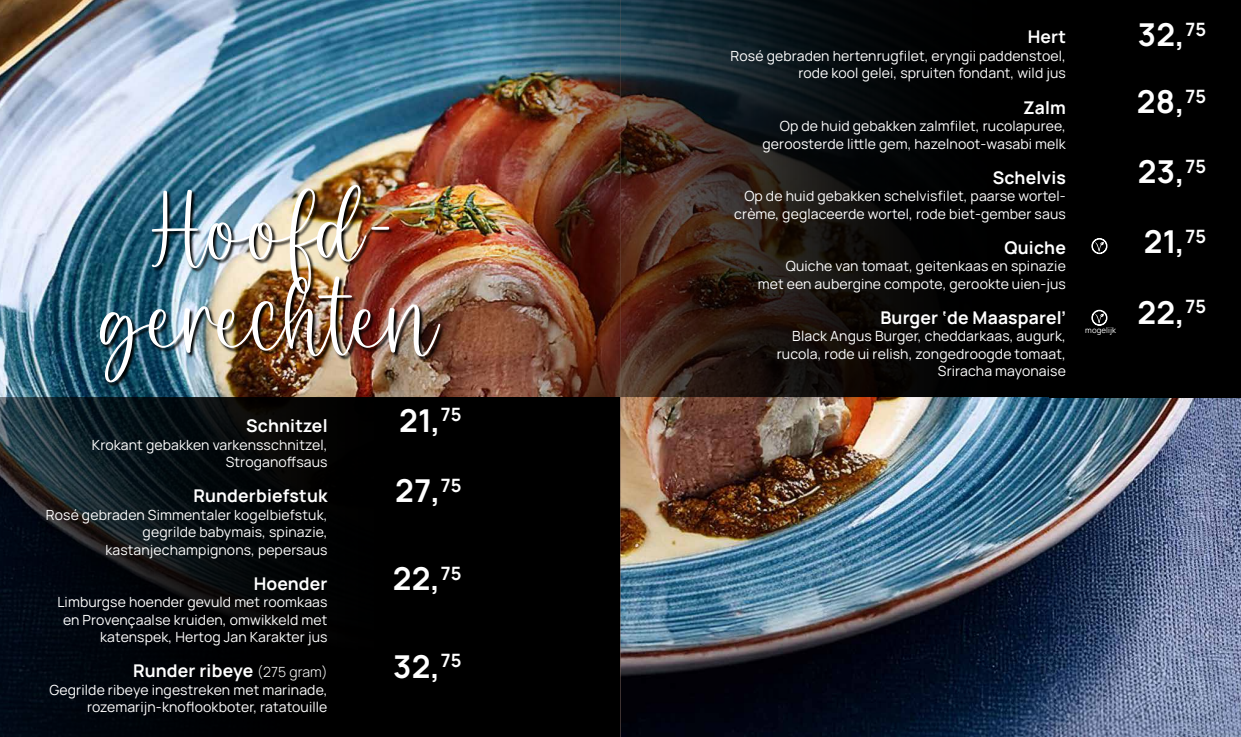
<style>
.page{position:relative;width:1241px;height:737px;background:#fff}
.page>*{position:absolute;margin:0;border:0;box-sizing:border-box;transform-origin:0 0}
.t1{font:109.38px/88.4px "Chilly Night";letter-spacing:.01em;color:#fff;text-align:center}
.t2{font:700 31.5px/67.4px "Manrope";letter-spacing:.01em;color:#fff}
.t3{font:700 17.5px "Manrope";letter-spacing:.01em;color:#fff}
.t4{font:14px/17.5px "Manrope";letter-spacing:.01em;color:#fff;text-align:right}
.t5{font:7.88px "Manrope";letter-spacing:.01em;color:#fff}
.s1{font-weight:300;font-size:14px}
</style>
<div class="page">
<img style="left:0;top:0;width:496px;height:397px">
<svg style="left:0;top:397px;width:436px;height:340px;fill:#010407"></svg>
<div style="left:436px;top:397px;width:203px;height:340px;background:#000"></div>
<img style="left:100px;top:185px;width:345px;height:202px">
<img style="left:620px;top:397px;width:620px;height:340px">
<img style="left:496px;top:0;width:553px;height:397px">
<div style="left:1049px;top:0;width:191px;height:397px;background:#000"></div>
<svg style="left:1091px;top:309px;width:16px;height:17px"></svg>
<svg style="left:1091px;top:238px;width:16px;height:16px"></svg>
<h1 class="t1" style="left:102px;top:195px;width:338px">Hoofd&shy;gerechten</h1>
<p class="t3" style="left:246px;top:413px;width:83px">Schnitzel</p>
<p class="t4" style="left:92px;top:435px;width:237px">Krokant gebakken varkensschnitzel,<br>Stroganoffsaus</p>
<p class="t3" style="left:193px;top:483px;width:136px">Runderbiefstuk</p>
<p class="t4" style="left:46px;top:505px;width:283px">Rosé gebraden Simmentaler kogelbiefstuk, gegrilde babymais, spinazie, kastanjechampignons, pepersaus</p>
<p class="t3" style="left:254px;top:571px;width:75px">Hoender</p>
<p class="t4" style="left:57px;top:592px;width:271px">Limburgse hoender gevuld met roomkaas en Provençaalse kruiden, omwikkeld met katenspek, Hertog Jan Karakter jus</p>
<p class="t3" style="left:133px;top:658px;width:196px">Runder ribeye <span class="s1">(275 gram)</span></p>
<p class="t4" style="left:49px;top:680px;width:279px">Gegrilde ribeye ingestreken met marinade, rozemarijn-knoflookboter, ratatouille</p>
<h2 class="t2" style="left:399px;top:385px;width:64px">21,<sup>75</sup></h2>
<h2 class="t2" style="left:395px;top:456px;width:68px">27,<sup>75</sup></h2>
<h2 class="t2" style="left:393px;top:543px;width:70px">22,<sup>75</sup></h2>
<h2 class="t2" style="left:393px;top:631px;width:70px">32,<sup>75</sup></h2>
<p class="t3" style="left:1027px;top:25px;width:40px">Hert</p>
<p class="t4" style="left:730px;top:47px;width:336px">Rosé gebraden hertenrugfilet, eryngii paddenstoel, rode kool gelei, spruiten fondant, wild jus</p>
<p class="t3" style="left:1022px;top:95px;width:44px">Zalm</p>
<p class="t4" style="left:762px;top:117px;width:305px">Op de huid gebakken zalmfilet, rucolapuree, geroosterde little gem, hazelnoot-wasabi melk</p>
<p class="t3" style="left:992px;top:165px;width:75px">Schelvis</p>
<p class="t4" style="left:734px;top:187px;width:333px">Op de huid gebakken schelvisfilet, paarse wortel&shy;crème, geglaceerde wortel, rode biet-gember saus</p>
<p class="t3" style="left:1004px;top:235px;width:63px">Quiche</p>
<p class="t4" style="left:757px;top:257px;width:309px">Quiche van tomaat, geitenkaas en spinazie met een aubergine compote, gerookte uien-jus</p>
<p class="t3" style="left:880px;top:305px;width:187px">Burger ‘de Maasparel’</p>
<p class="t4" style="left:776px;top:327px;width:290px">Black Angus Burger, cheddarkaas, augurk, rucola, rode ui relish, zongedroogde tomaat,<br>Sriracha mayonaise</p>
<p class="t5" style="left:1085px;top:325px;width:32px">mogelijk</p>
<h2 class="t2" style="left:1136px;top:0;width:71px">32,<sup>75<br></sup>28,<sup>75</sup></h2>
<h2 class="t2" style="left:1137px;top:137px;width:70px">23,<sup>75</sup></h2>
<h2 class="t2" style="left:1143px;top:207px;width:64px">21,<sup>75</sup></h2>
<h2 class="t2" style="left:1137px;top:277px;width:70px">22,<sup>75</sup></h2>
</div>
